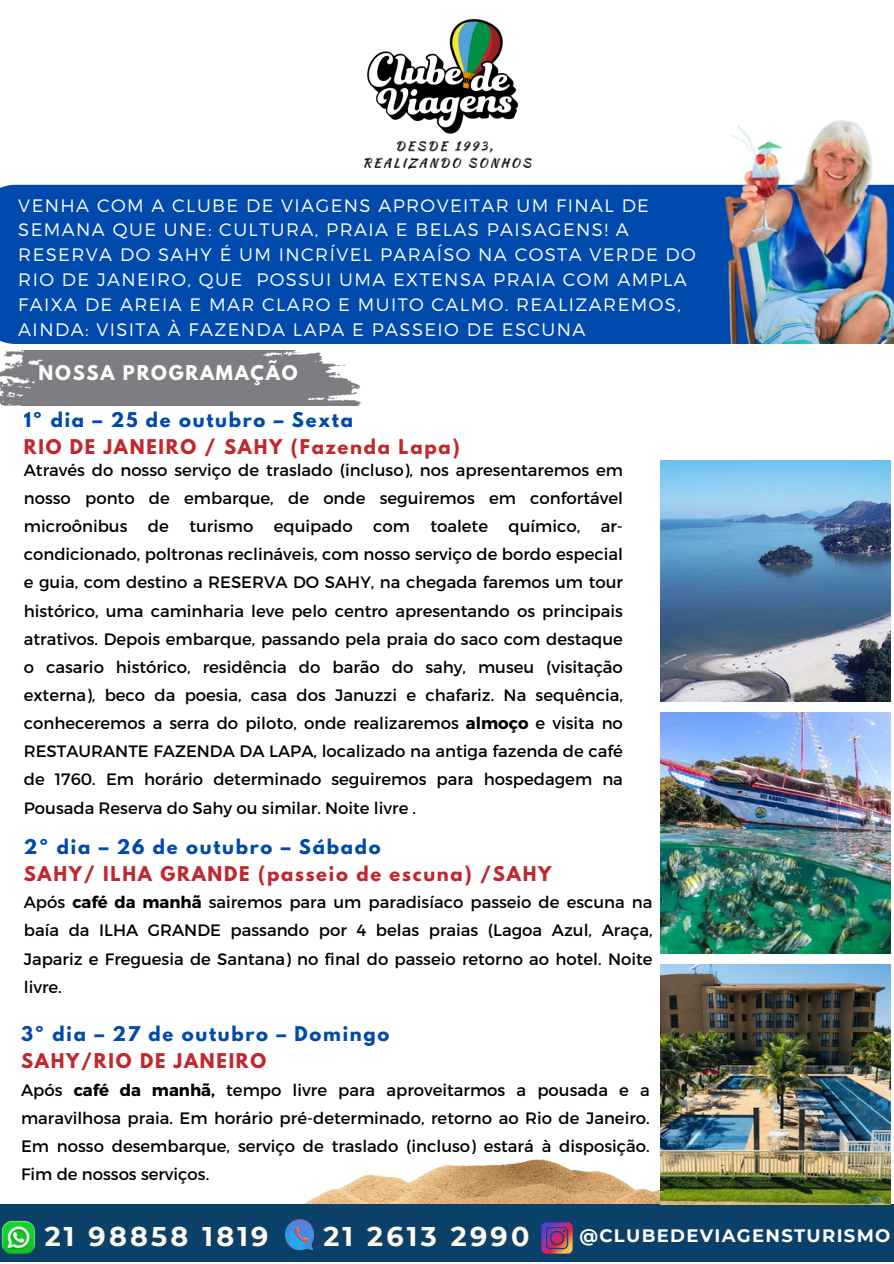
<style>
.page{position:relative;width:894px;height:1264px;background:#fff}
.page>*{position:absolute;margin:0;border:0;box-sizing:border-box;transform-origin:0 0}
.t1{font:700 27px "Montserrat";letter-spacing:.12em;color:#fff9ed}
.t2{font:300 18px/24.8px "Montserrat";letter-spacing:.08em;color:#fff}
.t3{font:700 18px/27px "League Spartan";letter-spacing:.095em;color:#c0282e}
.t4{font:700 18px/27px "League Spartan";letter-spacing:.095em;color:#004aad}
.t5{font:700 18px "Montserrat";letter-spacing:.075em;color:#fff}
.t6{font:700 18px "League Spartan";letter-spacing:.095em;color:#fff}
.t7{font:16.5px/28.2px "Montserrat";color:#000;text-align:justify}
.t8{font:11.85px "Kaushan Script";letter-spacing:.215em;color:#100f0d}
.s1{color:#004aad}
.s2{font-weight:700}
.s3{color:#c0282e}
</style>
<div class="page">
<img style="left:303px;top:1159px;width:357px;height:45px">
<div style="left:0;top:1204px;width:893px;height:56px;background:#0b4068"></div>
<img style="left:244px;top:1219px;width:112px;height:43px">
<img style="left:541px;top:1222px;width:32px;height:32px">
<img style="left:1px;top:1220px;width:34px;height:35px">
<img style="left:0;top:350px;width:362px;height:55px">
<img style="left:660px;top:460px;width:229px;height:241px">
<img style="left:660px;top:712px;width:229px;height:241px">
<img style="left:660px;top:964px;width:229px;height:240px">
<div style="left:0;top:185px;width:893px;height:159px;background:#004aad"></div>
<img style="left:679px;top:120px;width:214px;height:223px">
<img style="left:360px;top:0;width:162px;height:163px;border-radius:50%">
<svg style="left:364px;top:141px;width:168px;height:29px"></svg>
<p class="t8" style="left:395px;top:138px;width:99px">DESDE 1993,</p>
<p class="t8" style="left:363px;top:154px;width:169px">REALIZANDO SONHOS</p>
<h4 class="t2" style="left:18px;top:192px;width:678px">VENHA COM A CLUBE DE VIAGENS APROVEITAR UM FINAL DE SEMANA QUE UNE: CULTURA, PRAIA E BELAS PAISAGENS! A RESERVA DO SAHY É UM INCRÍVEL PARAÍSO NA COSTA VERDE DO RIO DE JANEIRO, QUE POSSUI UMA EXTENSA PRAIA COM AMPLA FAIXA DE AREIA E MAR CLARO E MUITO CALMO. REALIZAREMOS, AINDA: VISITA À FAZENDA LAPA E PASSEIO DE ESCUNA</h4>
<h5 class="t6" style="left:39px;top:364px;width:260px">NOSSA PROGRAMAÇÃO</h5>
<h5 class="t3" style="left:24px;top:408px;width:437px"><span class="s1">1º dia – 25 de outubro – Sexta<br></span>RIO DE JANEIRO / SAHY (Fazenda Lapa)</h5>
<h2 class="t7" style="left:24px;top:455px;width:600px">Através do nosso serviço de traslado (incluso), nos apresentaremos em nosso ponto de embarque, de onde seguiremos em confortável microônibus de turismo equipado com toalete químico, ar&shy;condicionado, poltronas reclináveis, com nosso serviço de bordo especial e guia, com destino a RESERVA DO SAHY, na chegada faremos um tour histórico, uma caminharia leve pelo centro apresentando os principais atrativos. Depois embarque, passando pela praia do saco com destaque o casario histórico, residência do barão do sahy, museu (visitação externa), beco da poesia, casa dos Januzzi e chafariz. Na sequência, conheceremos a serra do piloto, onde realizaremos <span class="s2">almoço</span> e visita no RESTAURANTE FAZENDA DA LAPA, localizado na antiga fazenda de café de 1760. Em horário determinado seguiremos para hospedagem na Pousada Reserva do Sahy ou similar. Noite livre .</h2>
<p class="t3" style="left:24px;top:835px;width:529px"><span class="s1">2º dia – 26 de outubro – Sábado<br></span>SAHY/ ILHA GRANDE (passeio de escuna) /SAHY</p>
<p class="t7" style="left:24px;top:887px;width:630px">Após <span class="s2">café da manhã</span> sairemos para um paradisíaco passeio de escuna na baía da ILHA GRANDE passando por 4 belas praias (Lagoa Azul, Araça, Japariz e Freguesia de Santana) no final do passeio retorno ao hotel. Noite livre.</p>
<p class="t4" style="left:21px;top:1022px;width:370px">3º dia – 27 de outubro – Domingo<br><span class="s3">SAHY/RIO DE JANEIRO</span></p>
<h1 class="t7" style="left:21px;top:1074px;width:630px">Após <span class="s2">café da manhã,</span> tempo livre para aproveitarmos a pousada e a maravilhosa praia. Em horário pré-determinado, retorno ao Rio de Janeiro.<br>Em nosso desembarque, serviço de traslado (incluso) estará à disposição.<br>Fim de nossos serviços.</h1>
<p class="t1" style="left:45px;top:1219px;width:225px">21 98858 1819</p>
<h5 class="t1" style="left:323px;top:1219px;width:207px">21 2613 2990</h5>
<h4 class="t5" style="left:579px;top:1224px;width:312px">@CLUBEDEVIAGENSTURISMO</h4>
</div>
